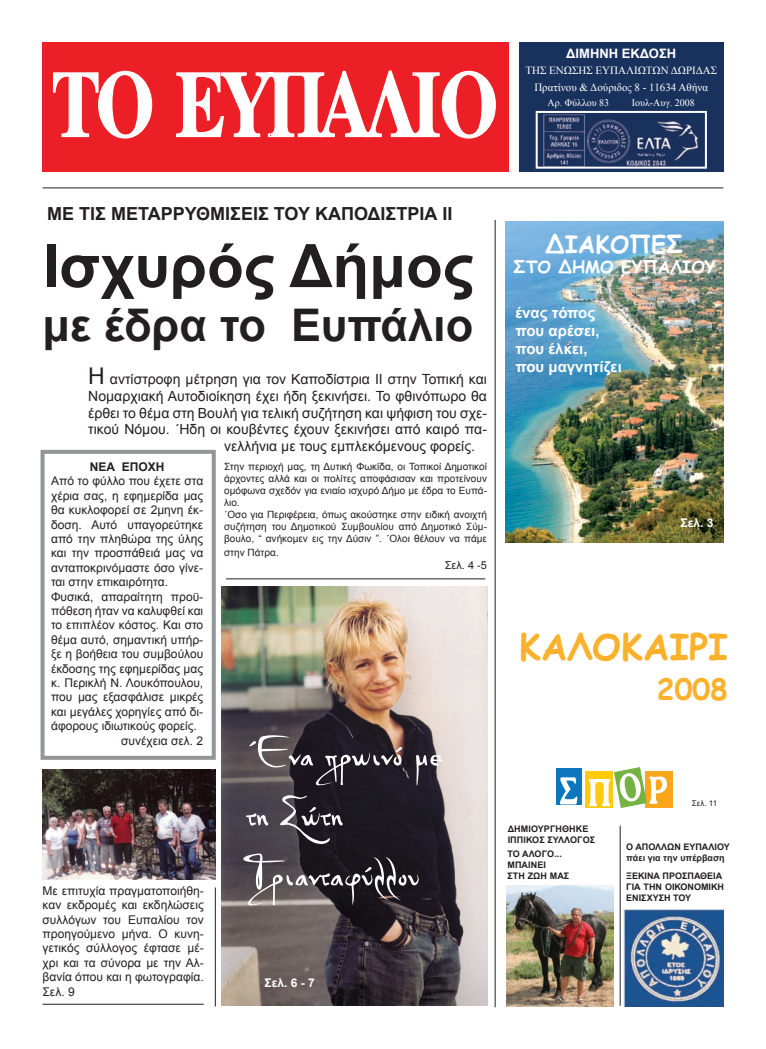
<style>
.page{position:relative;width:766px;height:1049px;background:#fff}
.page>*{position:absolute;margin:0;border:0;box-sizing:border-box;transform-origin:0 0}
.t1{font:700 60px "Arial";color:#231f20}
.t2{font:50px/60px "PF Da Vinci PF";color:#fff}
.t3{font:700 45px "Arial";color:#231f20}
.t4{font:700 36px "Comic Sans MS";color:#fbb12c}
.t5{font:700 29px "Comic Sans MS";color:#fbb12c}
.t6{font:700 24px "Comic Sans MS";color:#fff}
.t7{font:700 18px "Arial";color:#231f20}
.t8{font:700 17px "Comic Sans MS";color:#fff}
.t9{font:700 15px/18px "Arial";color:#fff}
.t10{font:14px "Arial";color:#231f20}
.t11{font:700 13px "Arial";color:#fff}
.t12{font:12px/14.4px "Arial";color:#231f20;text-align:justify}
.t13{font:700 12px "Arial";color:#fff}
.t14{font:700 12px "Arial";color:#231f20}
.t15{font:11px/16.6px "Times New Roman";color:#fff;text-align:center}
.t16{font:11px "Arial";color:#231f20}
.t17{font:10px/12px "Arial";color:#231f20}
.t18{font:10px "Times New Roman";color:#fff}
.t19{font:700 9px/10.8px "Arial";color:#231f20}
.t20{font:8px "Arial";color:#231f20}
.s1{font-size:23px}
</style>
<div class="page">
<div style="left:41px;top:450px;width:175px;height:310px;border:4px solid #939698"></div>
<img style="left:221px;top:587px;width:266px;height:418px">
<div style="left:43px;top:43px;width:466px;height:129px;background:#ed1f26"></div>
<svg style="left:54px;top:70px;width:442px;height:69px"></svg>
<div style="left:519px;top:43px;width:204px;height:129px;background:#19315d"></div>
<hr style="left:43px;top:187px;width:680px;height:1px;background:#231f20">
<img style="left:543px;top:114px;width:156px;height:52px">
<div style="left:535px;top:111px;width:171px;height:58px;border:2px solid #fff"></div>
<img style="left:505px;top:221px;width:218px;height:321px">
<div style="left:644px;top:771px;width:28px;height:37px;background:#f9a61c"></div>
<div style="left:585px;top:771px;width:28px;height:37px;background:#fdcb0b"></div>
<div style="left:556px;top:768px;width:26px;height:37px;background:#0c77be"></div>
<svg style="left:560px;top:777px;width:17px;height:27px"></svg>
<svg style="left:589px;top:767px;width:77px;height:41px"></svg>
<img style="left:506px;top:885px;width:107px;height:121px">
<img style="left:623px;top:910px;width:100px;height:96px">
<hr style="left:619px;top:826px;width:1px;height:180px;background:#231f20">
<hr style="left:494px;top:220px;width:1px;height:787px;background:#231f20">
<img style="left:43px;top:769px;width:173px;height:110px">
<hr style="left:226px;top:578px;width:259px;height:1px;background:#231f20">
<hr style="left:43px;top:1004px;width:161px;height:1px;background:#231f20">
<hr style="left:215px;top:887px;width:1px;height:119px;background:#231f20">
<p class="t11" style="left:566px;top:45px;width:111px">ΔΙΜΗΝΗ ΕΚΔΟΣΗ</p>
<p class="t15" style="left:525px;top:62px;width:193px">ΤΗΣ ΕΝΩΣΗΣ ΕΥΠΑΛΙΩΤΩΝ ΔΩΡΙΔΑΣ<br>Πρατίνου &amp; Δούριδος 8 - 11634 Αθήνα</p>
<p class="t18" style="left:547px;top:96px;width:63px">Αρ. Φύλλου 83</p>
<p class="t18" style="left:631px;top:96px;width:65px">Ιουλ-Αυγ. 2008</p>
<h3 class="t7" style="left:47px;top:202px;width:406px">ΜΕ ΤΙΣ ΜΕΤΑΡΡΥΘΜΙΣΕΙΣ ΤΟΥ ΚΑΠΟΔΙΣΤΡΙΑ ΙΙ</h3>
<h1 class="t1" style="left:43px;top:226px;width:432px">Ισχυρός Δήμος</h1>
<h3 class="t3" style="left:43px;top:296px;width:432px">με έδρα το Ευπάλιο</h3>
<p class="t10" style="left:88px;top:370px;width:400px"><span class="s1">Η</span> αντίστροφη μέτρηση για τον Καποδίστρια ΙΙ στην Τοπική και</p>
<p class="t10" style="left:88px;top:387px;width:400px">Νομαρχιακή Αυτοδιοίκηση έχει ήδη ξεκινήσει. Το φθινόπωρο θα</p>
<p class="t10" style="left:88px;top:403px;width:400px">έρθει το θέμα στη Βουλή για τελική συζήτηση και ψήφιση του σχε-</p>
<p class="t10" style="left:88px;top:420px;width:400px">τικού Νόμου. ΄Ηδη οι κουβέντες έχουν ξεκινήσει από καιρό πα-</p>
<p class="t10" style="left:224px;top:436px;width:252px">νελλήνια με τους εμπλεκόμενους φορείς.</p>
<p class="t17" style="left:224px;top:460px;width:264px">Στην περιοχή μας, τη Δυτική Φωκίδα, οι Τοπικοί Δημοτικοί άρχοντες αλλά και οι πολίτες αποφάσισαν και προτείνουν ομόφωνα σχεδόν για ενιαίο ισχυρό Δήμο με έδρα το Ευπά&shy;λιο.<br>΄Οσο για Περιφέρεια, όπως ακούστηκε στην ειδική ανοιχτή συζήτηση του Δημοτικού Συμβουλίου από Δημοτικό Σύμ&shy;βουλο, “ ανήκομεν εις την Δύσιν ”. ΄Ολοι θέλουν να πάμε</p>
<p class="t17" style="left:224px;top:547px;width:56px">στην Πάτρα.</p>
<p class="t16" style="left:444px;top:558px;width:44px">Σελ. 4 -5</p>
<p class="t14" style="left:90px;top:459px;width:76px">ΝΕΑ ΕΠΟΧΗ</p>
<p class="t12" style="left:51px;top:474px;width:154px">Από το φύλλο που έχετε στα</p>
<p class="t12" style="left:51px;top:488px;width:154px">χέρια σας, η εφημερίδα μας</p>
<p class="t12" style="left:51px;top:503px;width:154px">θα κυκλοφορεί σε 2μηνη έκ-</p>
<p class="t12" style="left:51px;top:517px;width:154px">δοση. Αυτό υπαγορεύτηκε</p>
<p class="t12" style="left:51px;top:532px;width:154px">από την πληθώρα της ύλης</p>
<p class="t12" style="left:51px;top:546px;width:154px">και την προσπάθειά μας να</p>
<p class="t12" style="left:51px;top:560px;width:154px">ανταποκρινόμαστε όσο γίνε-</p>
<p class="t12" style="left:51px;top:575px;width:119px">ται στην επικαιρότητα.</p>
<p class="t12" style="left:51px;top:589px;width:154px">Φυσικά, απαραίτητη προϋ-</p>
<p class="t12" style="left:51px;top:604px;width:154px">πόθεση ήταν να καλυφθεί και</p>
<p class="t12" style="left:51px;top:618px;width:154px">το επιπλέον κόστος. Και στο</p>
<p class="t12" style="left:51px;top:632px;width:154px">θέμα αυτό, σημαντική υπήρ-</p>
<p class="t12" style="left:51px;top:647px;width:154px">ξε η βοήθεια του συμβούλου</p>
<p class="t12" style="left:51px;top:661px;width:154px">έκδοσης της εφημερίδας μας</p>
<p class="t12" style="left:51px;top:676px;width:154px">κ. Περικλή Ν. Λουκόπουλου,</p>
<p class="t12" style="left:51px;top:690px;width:154px">που μας εξασφάλισε μικρές</p>
<p class="t12" style="left:51px;top:704px;width:154px">και μεγάλες χορηγίες από δι-</p>
<p class="t12" style="left:51px;top:719px;width:147px">άφορους ιδιωτικούς φορείς.</p>
<p class="t12" style="left:121px;top:733px;width:84px">συνέχεια σελ. 2</p>
<h2 class="t2" style="left:246px;top:727px;width:198px">Ένα πρωινό με τη Σώτη<br>Τριανταφύλλου</h2>
<p class="t12" style="left:43px;top:883px;width:163px">Με επιτυχία πραγματοποιήθη&shy;καν εκδρομές και εκδηλώσεις συλλόγων του Ευπαλίου τον προηγούμενο μήνα. Ο κυνη&shy;γετικός σύλλογος έφτασε μέ&shy;χρι και τα σύνορα με την Αλ&shy;βανία όπου και η φωτογραφία.<br>Σελ. 9</p>
<p class="t13" style="left:264px;top:975px;width:52px">Σελ. 6 - 7</p>
<h3 class="t6" style="left:545px;top:226px;width:139px">ΔΙΑΚΟΠΕΣ</h3>
<h3 class="t8" style="left:513px;top:254px;width:204px">ΣΤΟ ΔΗΜΟ ΕΥΠΑΛΙΟΥ</h3>
<p class="t9" style="left:515px;top:304px;width:108px">ένας τόπος που αρέσει, που έλκει,<br>που μαγνητίζει</p>
<p class="t13" style="left:680px;top:515px;width:34px">Σελ. 3</p>
<h3 class="t4" style="left:519px;top:620px;width:210px">ΚΑΛΟΚΑΙΡΙ</h3>
<h3 class="t5" style="left:656px;top:668px;width:72px">2008</h3>
<p class="t19" style="left:507px;top:824px;width:89px">ΔΗΜΙΟΥΡΓΗΘΗΚΕ<br>ΙΠΠΙΚΟΣ ΣΥΛΛΟΓΟΣ</p>
<p class="t19" style="left:507px;top:849px;width:63px">ΤΟ ΑΛΟΓΟ...<br>ΜΠΑΙΝΕΙ<br>ΣΤΗ ΖΩΗ ΜΑΣ</p>
<p class="t20" style="left:691px;top:798px;width:27px">Σελ. 11</p>
<p class="t19" style="left:626px;top:842px;width:105px">Ο ΑΠΟΛΛΩΝ ΕΥΠΑΛΙΟΥ πάει για την υπέρβαση</p>
<p class="t19" style="left:626px;top:871px;width:99px">ΞΕΚΙΝΑ ΠΡΟΣΠΑΘΕΙΑ<br>ΓΙΑ ΤΗΝ ΟΙΚΟΝΟΜΙΚΗ<br>ΕΝΙΣΧΥΣΗ ΤΟΥ</p>
</div>
